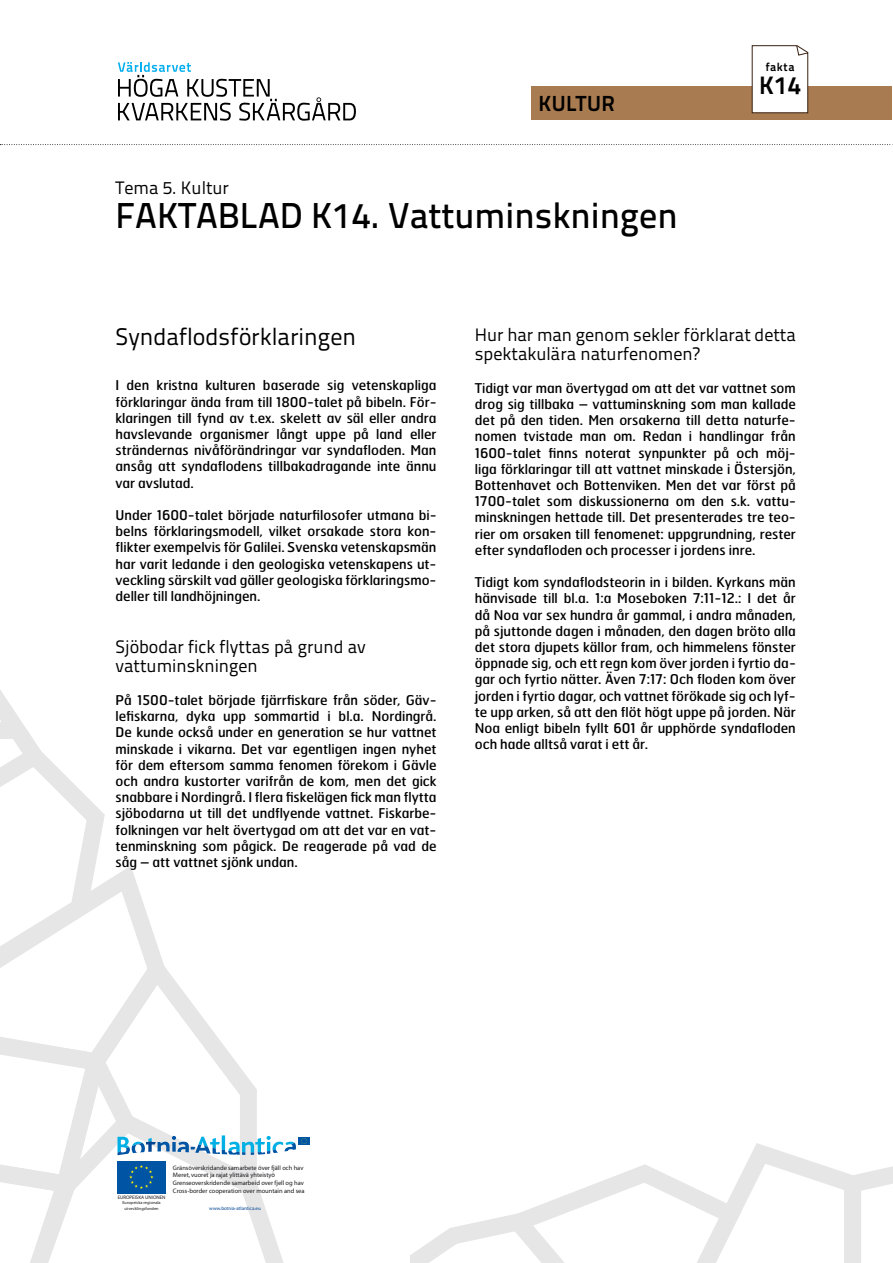
<style>
.page{position:relative;width:893px;height:1263px;background:#fff}
.page>*{position:absolute;margin:0;border:0;box-sizing:border-box;transform-origin:0 0}
.t1{font:36px "Titillium Text 14 L 600 wt";color:#000}
.t2{font:25.2px "Titillium Text 14 L 800 wt";color:#000}
.t3{font:24px "Titillium Text 14 L 400 wt";color:#000}
.t4{font:21.75px "Titillium Text 14 L 800 wt";letter-spacing:.015em;color:#000}
.t5{font:18px/19.5px "Titillium Text 14 L 400 wt";color:#000}
.t6{font:13.5px/16.2px "Hermes";color:#000;text-align:justify}
.t7{font:11.7px "Titillium Text 14 L 800 wt";letter-spacing:.05em;color:#000}
.t8{font:6.45px/7.8px "Myriad";color:#1a171b}
.t9{font:4.95px "Myriad Pro";color:#004492}
.t10{font:4.95px "Myriad";color:#1a171b}
.t11{font:4.35px/5.1px "Myriad";letter-spacing:.01em;color:#1a171b;text-align:center}
</style>
<div class="page">
<svg style="left:410px;top:1143px;width:483px;height:120px"></svg>
<svg style="left:0;top:144px;width:893px;height:1px"></svg>
<div style="left:531px;top:86px;width:360px;height:33px;background:#a97b50"></div>
<svg style="left:751px;top:45px;width:58px;height:69px"></svg>
<svg style="left:118px;top:62px;width:238px;height:59px"></svg>
<svg style="left:0;top:690px;width:310px;height:573px"></svg>
<h3 class="t5" style="left:116px;top:177px;width:115px">Tema 5. Kultur</h3>
<h3 class="t4" style="left:539px;top:90px;width:78px">KULTUR</h3>
<h1 class="t1" style="left:116px;top:194px;width:564px">FAKTABLAD K14. Vattuminskningen</h1>
<p class="t7" style="left:766px;top:60px;width:30px">fakta</p>
<h2 class="t2" style="left:759px;top:70px;width:43px">K14</h2>
<h3 class="t3" style="left:116px;top:323px;width:242px">Syndaflodsförklaringen</h3>
<p class="t6" style="left:116px;top:377px;width:323px">I den kristna kulturen baserade sig vetenskapliga förklaringar ända fram till 1800-talet på bibeln. För&shy;klaringen till fynd av t.ex. skelett av säl eller andra havslevande organismer långt uppe på land eller strändernas nivåförändringar var syndafloden. Man ansåg att syndaflodens tillbakadragande inte ännu var avslutad.</p>
<p class="t6" style="left:116px;top:507px;width:323px">Under 1600-talet började naturfilosofer utmana bi&shy;belns förklaringsmodell, vilket orsakade stora kon&shy;flikter exempelvis för Galilei. Svenska vetenskapsmän har varit ledande i den geologiska vetenskapens ut&shy;veckling särskilt vad gäller geologiska förklaringsmo&shy;deller till landhöjningen.</p>
<h3 class="t5" style="left:116px;top:637px;width:252px">Sjöbodar fick flyttas på grund av vattuminskningen</h3>
<p class="t6" style="left:116px;top:692px;width:323px">På 1500-talet började fjärrfiskare från söder, Gäv&shy;lefiskarna, dyka upp sommartid i bl.a. Nordingrå.<br>De kunde också under en generation se hur vattnet minskade i vikarna. Det var egentligen ingen nyhet för dem eftersom samma fenomen förekom i Gävle och andra kustorter varifrån de kom, men det gick snabbare i Nordingrå. I flera fiskelägen fick man flytta sjöbodarna ut till det undflyende vattnet. Fiskarbe&shy;folkningen var helt övertygad om att det var en vat&shy;tenminskning som pågick. De reagerade på vad de såg – att vattnet sjönk undan.</p>
<h3 class="t5" style="left:475px;top:325px;width:323px">Hur har man genom sekler förklarat detta spektakulära naturfenomen?</h3>
<p class="t6" style="left:475px;top:380px;width:323px">Tidigt var man övertygad om att det var vattnet som drog sig tillbaka – vattuminskning som man kallade det på den tiden. Men orsakerna till detta naturfe&shy;nomen tvistade man om. Redan i handlingar från 1600-talet finns noterat synpunkter på och möj&shy;liga förklaringar till att vattnet minskade i Östersjön, Bottenhavet och Bottenviken. Men det var först på 1700-talet som diskussionerna om den s.k. vattu&shy;minskningen hettade till. Det presenterades tre teo&shy;rier om orsaken till fenomenet: uppgrundning, rester efter syndafloden och processer i jordens inre.</p>
<p class="t6" style="left:475px;top:574px;width:323px">Tidigt kom syndaflodsteorin in i bilden. Kyrkans män hänvisade till bl.a. 1:a Moseboken 7:11-12.: I det år då Noa var sex hundra år gammal, i andra månaden, på sjuttonde dagen i månaden, den dagen bröto alla det stora djupets källor fram, och himmelens fönster öppnade sig, och ett regn kom över jorden i fyrtio da&shy;gar och fyrtio nätter. Även 7:17: Och floden kom över jorden i fyrtio dagar, och vattnet förökade sig och lyf&shy;te upp arken, så att den flöt högt uppe på jorden. När Noa enligt bibeln fyllt 601 år upphörde syndafloden och hade alltså varat i ett år.</p>
<p class="t10" style="left:118px;top:1195px;width:49px">EUROPEISKA UNIONEN</p>
<p class="t11" style="left:122px;top:1200px;width:40px">Europeiska regionala utvecklingsfonden</p>
<p class="t8" style="left:173px;top:1164px;width:133px">Gränsöverskridande samarbete över fjäll och hav Meret, vuoret ja rajat ylittävä yhteistyö Grenseoverskridende samarbeid over fjell og hav Cross-border cooperation over mountain and sea</p>
<p class="t9" style="left:209px;top:1205px;width:53px">www.botnia-atlantica.eu</p>
</div>
